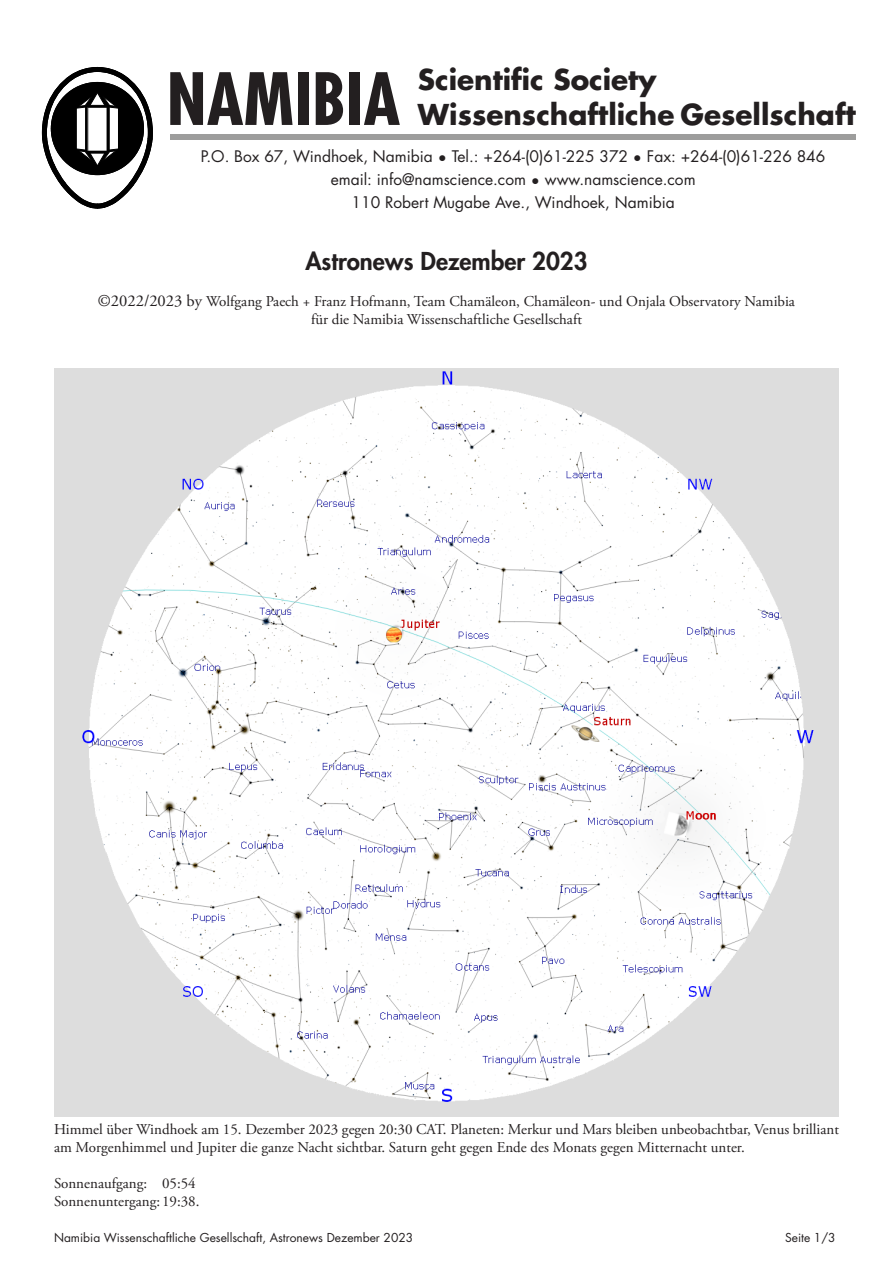
<style>
.page{position:relative;width:893px;height:1263px;background:#fff}
.page>*{position:absolute;margin:0;border:0;box-sizing:border-box;transform-origin:0 0}
.t1{font:700 condensed 70.05px "Futura Std";color:#231f20}
.t2{font:700 28.05px "Futura Std";color:#231f20}
.t3{font:800 24px "Futura Std";color:#231f20}
.t4{font:15.6px/23.1px "Futura Std";color:#231f20;text-align:center}
.Fließtext_D{font:15px/18px "Adobe Garamond Pro";color:#231f20}
.Tabelle_2{font:15px "Adobe Garamond Pro";color:#231f20}
.t5{font:12px "Futura Std";color:#231f20}
.s1{font-size:16.5px}
</style>
<div class="page">
<svg style="left:42px;top:67px;width:111px;height:141px"></svg>
<div style="left:170px;top:134px;width:686px;height:6px;background:#9d9d9c"></div>
<img style="left:54px;top:368px;width:785px;height:748px">
<p class="t1" style="left:167px;top:56px;width:235px">NAMIBIA</p>
<p class="t2" style="left:418px;top:61px;width:240px">Scientific Society</p>
<p class="t4" style="left:201px;top:145px;width:626px">P.O. Box 67, Windhoek, Namibia • Tel.: +264-(0)61-225 372 • Fax: +264-(0)61-226 846 email: info@namscience.com • www.namscience.com<br>110 Robert Mugabe Ave., Windhoek, Namibia</p>
<p class="t2" style="left:418px;top:96px;width:439px">Wissenschaftliche Gesellschaft</p>
<p class="t3" style="left:305px;top:246px;width:284px">Astronews Dezember 2023</p>
<p class="Fließtext_D" style="left:98px;top:293px;width:699px"><span class="s1">©2022/2023 by</span> Wolfgang Paech + Franz Hofmann, Team Chamäleon, Chamäleon- und Onjala Observatory Namibia</p>
<p class="Fließtext_D" style="left:311px;top:311px;width:272px">für die Namibia Wissenschaftliche Gesellschaft</p>
<p class="Fließtext_D" style="left:54px;top:1121px;width:786px">Himmel über Windhoek am 15. Dezember 2023 gegen 20:30 CAT. Planeten: Merkur und Mars bleiben unbeobachtbar, Venus brilliant am Morgenhimmel und Jupiter die ganze Nacht sichtbar. Saturn geht gegen Ende des Monats gegen Mitternacht unter.</p>
<p class="Tabelle_2" style="left:54px;top:1174px;width:143px">Sonnenaufgang: 05:54</p>
<p class="Tabelle_2" style="left:54px;top:1192px;width:147px">Sonnenuntergang:19:38.</p>
<p class="t5" style="left:54px;top:1230px;width:361px">Namibia Wissenschaftliche Gesellschaft, Astronews Dezember 2023</p>
<p class="t5" style="left:785px;top:1230px;width:52px">Seite 1/3</p>
</div>
